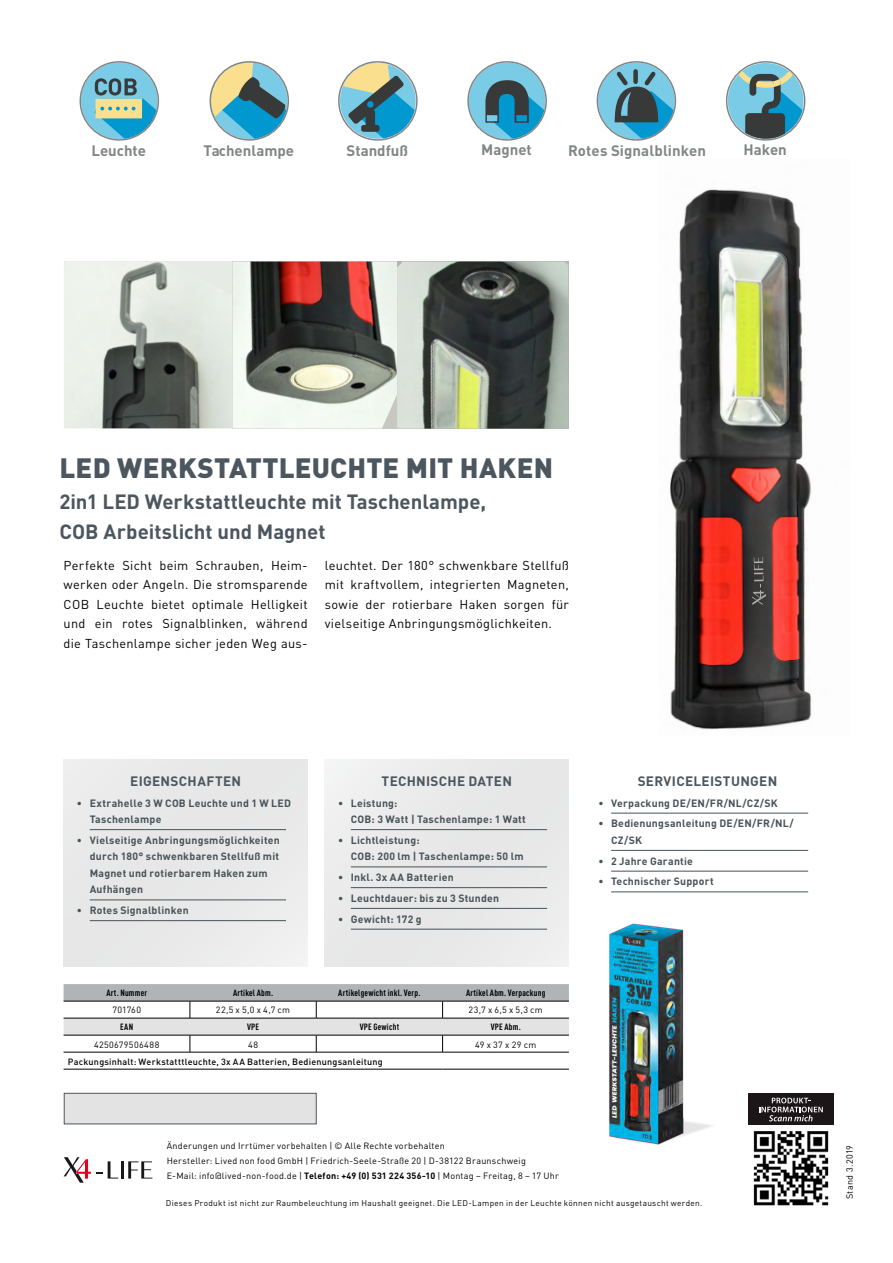
<style>
.page{position:relative;width:893px;height:1263px;background:#fff}
.page>*{position:absolute;margin:0;border:0;box-sizing:border-box;transform-origin:0 0}
.inhalt-Tabelle{font:900 27.6px "DIN Pro";letter-spacing:.01em;color:#4c565f}
.inhalt-Tabelle-2{font:700 20.4px/30.5px "DIN Pro";color:#4c565f}
.inhalt-Tabelle-3{font:700 15px "DIN Pro";color:#828586}
.Tabelle_Headline{font:700 13.5px "DIN Pro";letter-spacing:.02em;color:#4c565f}
.inhalt-Tabelle-4{font:12.75px/19.5px "DIN Pro";letter-spacing:.025em;color:#000;text-align:justify}
.t1{font:700 10.5px/16.5px "DIN Pro";letter-spacing:.02em;color:#485357}
.Tabelle-Inhalt{font:9px/15px "DIN Pro";letter-spacing:.03em;color:#000}
.Tabelle-Inhalt-2{font:9px "DIN Cond Bold Alternate";letter-spacing:.025em;color:#000}
.Tabelle-Inhalt-3{font:500 9px "DIN Pro";letter-spacing:.025em;color:#000}
.Copy10_15{font:9px "DIN Pro";letter-spacing:.035em;color:#000}
.inhalt-Tabelle-5{font:8.25px "DIN Pro";letter-spacing:.035em;color:#000}
.s1{font-weight:700}
</style>
<div class="page">
<svg style="left:64px;top:984px;width:505px;height:68px"></svg>
<hr style="left:64px;top:1001px;width:126px;height:1px;background:#000">
<hr style="left:190px;top:1001px;width:126px;height:1px;background:#000">
<hr style="left:64px;top:1018px;width:126px;height:1px;background:#000">
<hr style="left:190px;top:1018px;width:126px;height:1px;background:#000">
<hr style="left:64px;top:1035px;width:126px;height:1px;background:#000">
<hr style="left:190px;top:1035px;width:126px;height:1px;background:#000">
<hr style="left:64px;top:1052px;width:126px;height:1px;background:#000">
<hr style="left:190px;top:1052px;width:126px;height:1px;background:#000">
<hr style="left:64px;top:1069px;width:126px;height:1px;background:#000">
<hr style="left:190px;top:1069px;width:126px;height:1px;background:#000">
<hr style="left:316px;top:1069px;width:127px;height:1px;background:#000">
<hr style="left:443px;top:1069px;width:126px;height:1px;background:#000">
<hr style="left:316px;top:1001px;width:127px;height:1px;background:#000">
<hr style="left:443px;top:1001px;width:126px;height:1px;background:#000">
<hr style="left:316px;top:1018px;width:127px;height:1px;background:#000">
<hr style="left:443px;top:1018px;width:126px;height:1px;background:#000">
<hr style="left:316px;top:1035px;width:127px;height:1px;background:#000">
<hr style="left:443px;top:1035px;width:126px;height:1px;background:#000">
<hr style="left:316px;top:1052px;width:127px;height:1px;background:#000">
<hr style="left:443px;top:1052px;width:126px;height:1px;background:#000">
<img style="left:670px;top:189px;width:142px;height:541px">
<img style="left:753px;top:1131px;width:76px;height:75px">
<div style="left:748px;top:1093px;width:85px;height:32px;background:#1d1619"></div>
<svg style="left:759px;top:1098px;width:64px;height:23px"></svg>
<div style="left:64px;top:1093px;width:252px;height:31px;background:#e3e3e3;border:1px solid #4c565f"></div>
<svg style="left:64px;top:1157px;width:88px;height:26px"></svg>
<img style="left:64px;top:262px;width:168px;height:167px">
<svg style="left:232px;top:262px;width:165px;height:167px"></svg>
<svg style="left:397px;top:262px;width:171px;height:167px;background:#71786e"></svg>
<svg style="left:80px;top:61px;width:79px;height:80px"></svg>
<svg style="left:210px;top:61px;width:79px;height:80px"></svg>
<svg style="left:338px;top:61px;width:80px;height:80px"></svg>
<svg style="left:467px;top:61px;width:80px;height:80px"></svg>
<svg style="left:726px;top:61px;width:79px;height:80px"></svg>
<img style="left:609px;top:923px;width:103px;height:222px">
<hr style="left:611px;top:813px;width:197px;height:1px;background:#485357">
<hr style="left:611px;top:850px;width:197px;height:1px;background:#485357">
<hr style="left:611px;top:871px;width:197px;height:1px;background:#485357">
<hr style="left:611px;top:892px;width:197px;height:1px;background:#485357">
<svg style="left:597px;top:61px;width:79px;height:80px"></svg>
<div style="left:64px;top:759px;width:244px;height:207px;background:#e8e8e8"></div>
<div style="left:325px;top:759px;width:244px;height:207px;background:#e8e8e9"></div>
<hr style="left:90px;top:829px;width:196px;height:1px;background:#485357">
<hr style="left:90px;top:900px;width:196px;height:1px;background:#485357">
<hr style="left:90px;top:920px;width:196px;height:1px;background:#485357">
<hr style="left:351px;top:829px;width:196px;height:1px;background:#485357">
<hr style="left:351px;top:867px;width:196px;height:1px;background:#485357">
<hr style="left:351px;top:887px;width:196px;height:1px;background:#485357">
<hr style="left:351px;top:908px;width:196px;height:1px;background:#485357">
<hr style="left:351px;top:929px;width:196px;height:1px;background:#485357">
<svg style="left:752px;top:557px;width:14px;height:48px"></svg>
<h3 class="inhalt-Tabelle-3" style="left:91px;top:141px;width:56px">Leuchte</h3>
<h3 class="inhalt-Tabelle-3" style="left:203px;top:140px;width:92px">Tachenlampe</h3>
<h3 class="inhalt-Tabelle-3" style="left:347px;top:140px;width:63px">Standfuß</h3>
<h3 class="inhalt-Tabelle-3" style="left:481px;top:140px;width:52px">Magnet</h3>
<h3 class="inhalt-Tabelle-3" style="left:743px;top:140px;width:45px">Haken</h3>
<p class="inhalt-Tabelle-3" style="left:568px;top:141px;width:139px">Rotes Signalblinken</p>
<p class="inhalt-Tabelle" style="left:60px;top:449px;width:495px">LED WERKSTATTLEUCHTE MIT HAKEN</p>
<p class="inhalt-Tabelle-2" style="left:59px;top:485px;width:428px">2in1 LED Werkstattleuchte mit Taschenlampe,<br>COB Arbeitslicht und Magnet</p>
<p class="inhalt-Tabelle-4" style="left:64px;top:555px;width:246px">Perfekte Sicht beim Schrauben, Heim&shy;werken oder Angeln. Die stromsparende COB Leuchte bietet optimale Helligkeit und ein rotes Signalblinken, während die Taschenlampe sicher jeden Weg aus-</p>
<p class="inhalt-Tabelle-4" style="left:325px;top:555px;width:246px">leuchtet. Der 180° schwenkbare Stellfuß mit kraftvollem, integrierten Magneten, sowie der rotierbare Haken sorgen für vielseitige Anbringungsmöglichkeiten.</p>
<p class="Tabelle_Headline" style="left:130px;top:772px;width:112px">EIGENSCHAFTEN</p>
<p class="t1" style="left:90px;top:794px;width:203px;text-indent:-13px">• Extrahelle 3 W COB Leuchte und 1 W LED<br>Taschenlampe</p>
<p class="t1" style="left:90px;top:831px;width:192px;text-indent:-13px">• Vielseitige Anbringungsmöglichkeiten durch 180° schwenkbaren Stellfuß mit<br>Magnet und rotierbarem Haken zum<br>Aufhängen</p>
<p class="t1" style="left:77px;top:901px;width:113px">• Rotes Signalblinken</p>
<p class="Tabelle_Headline" style="left:382px;top:772px;width:132px">TECHNISCHE DATEN</p>
<p class="t1" style="left:351px;top:794px;width:177px;text-indent:-13px">• Leistung:<br>COB: 3 Watt | Taschenlampe: 1 Watt</p>
<p class="t1" style="left:351px;top:831px;width:174px;text-indent:-13px">• Lichtleistung:<br>COB: 200 lm | Taschenlampe: 50 lm</p>
<p class="t1" style="left:338px;top:868px;width:117px">• Inkl. 3x AA Batterien</p>
<p class="t1" style="left:338px;top:889px;width:163px">• Leuchtdauer: bis zu 3 Stunden</p>
<p class="t1" style="left:338px;top:910px;width:85px">• Gewicht: 172 g</p>
<p class="Tabelle-Inhalt-2" style="left:106px;top:987px;width:42px">Art. Nummer</p>
<p class="Tabelle-Inhalt-2" style="left:233px;top:987px;width:42px">Artikel Abm.</p>
<p class="Tabelle-Inhalt-2" style="left:338px;top:987px;width:84px">Artikelgewicht inkl. Verp.</p>
<p class="Tabelle-Inhalt-2" style="left:466px;top:987px;width:81px">Artikel Abm. Verpackung</p>
<p class="Tabelle-Inhalt" style="left:112px;top:1002px;width:30px">701760</p>
<p class="Tabelle-Inhalt" style="left:216px;top:1002px;width:76px">22,5 x 5,0 x 4,7 cm</p>
<p class="Tabelle-Inhalt" style="left:469px;top:1002px;width:76px">23,7 x 6,5 x 5,3 cm</p>
<p class="Tabelle-Inhalt-2" style="left:120px;top:1021px;width:14px">EAN</p>
<p class="Tabelle-Inhalt-2" style="left:247px;top:1021px;width:14px">VPE</p>
<p class="Tabelle-Inhalt-2" style="left:360px;top:1021px;width:41px">VPE Gewicht</p>
<p class="Tabelle-Inhalt-2" style="left:491px;top:1021px;width:32px">VPE Abm.</p>
<p class="Tabelle-Inhalt" style="left:94px;top:1036px;width:67px">4250679506488</p>
<p class="Tabelle-Inhalt" style="left:248px;top:1036px;width:11px">48</p>
<p class="Tabelle-Inhalt" style="left:475px;top:1036px;width:63px">49 x 37 x 29 cm</p>
<p class="Tabelle-Inhalt-3" style="left:68px;top:1055px;width:316px">Packungsinhalt: Werkstatttleuchte, 3x AA Batterien, Bedienungsanleitung</p>
<p class="Tabelle_Headline" style="left:638px;top:772px;width:141px">SERVICELEISTUNGEN</p>
<p class="t1" style="left:598px;top:794px;width:181px">• Verpackung DE/EN/FR/NL/CZ/SK</p>
<p class="t1" style="left:611px;top:815px;width:184px;text-indent:-13px">• Bedienungsanleitung DE/EN/FR/NL/<br>CZ/SK</p>
<p class="t1" style="left:598px;top:852px;width:96px">• 2 Jahre Garantie</p>
<p class="t1" style="left:598px;top:873px;width:117px">• Technischer Support</p>
<p class="Tabelle-Inhalt" style="left:167px;top:1137px;width:394px">Änderungen und Irrtümer vorbehalten | © Alle Rechte vorbehalten<br>Hersteller: Lived non food GmbH | Friedrich-Seele-Straße 20 | D-38122 Braunschweig<br>E-Mail: info@lived-non-food.de | <span class="s1">Telefon: +49 (0) 531 224 356-10</span> | Montag – Freitag, 8 – 17 Uhr</p>
<p class="inhalt-Tabelle-5" style="left:166px;top:1197px;width:538px">Dieses Produkt ist nicht zur Raumbeleuchtung im Haushalt geeignet. Die LED-Lampen in der Leuchte können nicht ausgetauscht werden.</p>
<p class="Copy10_15" style="left:843px;top:1199px;width:56px;rotate:-90deg">Stand 3.2019</p>
</div>
